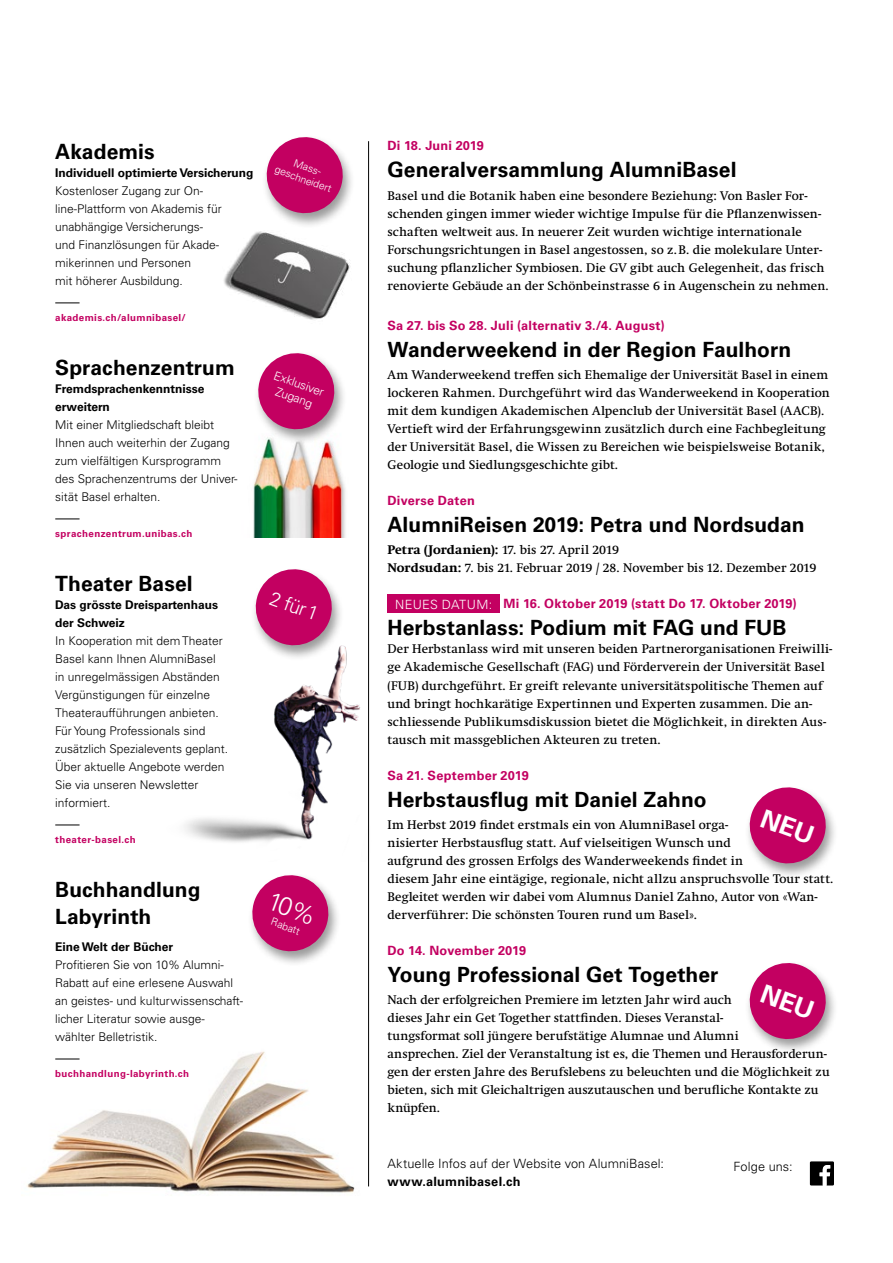
<style>
.page{position:relative;width:893px;height:1263px;background:#fff}
.page>*{position:absolute;margin:0;border:0;box-sizing:border-box;transform-origin:0 0}
.t1{font:700 21px/26.7px "Univers LT Std";letter-spacing:.005em;color:#000}
.t2{font:300 19.5px "Univers LT Std";color:#fff}
.t3{font:12.75px/18px "Swift Neue LT Pro";letter-spacing:.01em;color:#000}
.t4{font:700 12.75px "Univers LT Std";letter-spacing:.015em;color:#c30061}
.t5{font:300 12.75px "Univers LT Std";letter-spacing:.005em;color:#000}
.t6{font:700 12.75px "Univers LT Std";letter-spacing:.02em;color:#000}
.t7{font:300 12px/18px "Univers LT Std";color:#000}
.t8{font:700 12px/18px "Univers LT Std";color:#000}
.t9{font:300 12px/14.4px "Univers LT Std";color:#fff;text-align:center}
.t10{font:300 10.5px/12.6px "Univers LT Std";color:#fff;text-align:center}
.t11{font:700 9.75px "Univers LT Std";letter-spacing:.04em;color:#c30061}
.s1{font-weight:700}
.s2{font-weight:300;color:#fff}
</style>
<div class="page">
<img style="left:253px;top:445px;width:92px;height:92px">
<img style="left:27px;top:1051px;width:328px;height:142px">
<svg style="left:55px;top:303px;width:25px;height:1px"></svg>
<svg style="left:55px;top:519px;width:25px;height:1px"></svg>
<div style="left:387px;top:594px;width:113px;height:19px;background:#c30061"></div>
<img style="left:184px;top:629px;width:186px;height:232px">
<svg style="left:55px;top:825px;width:25px;height:1px"></svg>
<svg style="left:55px;top:1059px;width:25px;height:1px"></svg>
<div style="left:251px;top:567px;width:94px;height:94px;background:#000;opacity:.4"></div>
<svg style="left:251px;top:567px;width:86px;height:83px"></svg>
<div style="left:262px;top:135px;width:94px;height:94px;background:#000;opacity:.4"></div>
<svg style="left:262px;top:135px;width:86px;height:83px"></svg>
<div style="left:253px;top:351px;width:94px;height:94px;background:#000;opacity:.4"></div>
<svg style="left:253px;top:351px;width:86px;height:83px"></svg>
<div style="left:745px;top:785px;width:94px;height:94px;background:#000;opacity:.4"></div>
<div style="left:745px;top:961px;width:94px;height:94px;background:#000;opacity:.4"></div>
<hr style="left:368px;top:141px;width:1px;height:1045px;background:#000">
<img style="left:223px;top:218px;width:147px;height:119px">
<div style="left:247px;top:873px;width:94px;height:94px;background:#000;opacity:.4"></div>
<svg style="left:810px;top:1161px;width:24px;height:24px"></svg>
<svg style="left:745px;top:785px;width:86px;height:83px"></svg>
<svg style="left:745px;top:961px;width:86px;height:83px"></svg>
<svg style="left:247px;top:873px;width:86px;height:83px"></svg>
<h1 class="t1" style="left:55px;top:139px;width:101px">Akademis</h1>
<p class="t8" style="left:55px;top:164px;width:200px">Individuell optimierte Versicherung</p>
<p class="t7" style="left:55px;top:182px;width:168px">Kostenloser Zugang zur On&shy;line-Plattform von Akademis für unabhängige Versicherungs&shy;und Finanzlösungen für Akade&shy;mikerinnen und Personen<br>mit höherer Ausbildung.</p>
<p class="t11" style="left:55px;top:312px;width:132px">akademis.ch/alumnibasel/</p>
<h1 class="t1" style="left:55px;top:355px;width:181px">Sprachenzentrum</h1>
<p class="t8" style="left:55px;top:380px;width:151px">Fremdsprachenkenntnisse erweitern</p>
<p class="t7" style="left:55px;top:416px;width:184px">Mit einer Mitgliedschaft bleibt<br>Ihnen auch weiterhin der Zugang zum vielfältigen Kursprogramm des Sprachenzentrums der Univer&shy;sität Basel erhalten.</p>
<p class="t11" style="left:55px;top:528px;width:139px">sprachenzentrum.unibas.ch</p>
<h1 class="t1" style="left:55px;top:571px;width:139px">Theater Basel</h1>
<p class="t8" style="left:55px;top:596px;width:165px">Das grösste Dreispartenhaus der Schweiz</p>
<p class="t7" style="left:55px;top:632px;width:174px">In Kooperation mit dem Theater<br>Basel kann Ihnen AlumniBasel in unregelmässigen Abständen<br>Vergünstigungen für einzelne<br>Theateraufführungen anbieten.<br>Für Young Professionals sind zusätzlich Spezialevents geplant.<br>Über aktuelle Angebote werden<br>Sie via unseren Newsletter informiert.</p>
<p class="t11" style="left:55px;top:834px;width:82px">theater-basel.ch</p>
<h1 class="t1" style="left:55px;top:877px;width:147px">Buchhandlung<br>Labyrinth</h1>
<p class="t8" style="left:55px;top:938px;width:119px">Eine Welt der Bücher</p>
<p class="t7" style="left:55px;top:956px;width:188px">Profitieren Sie von 10% Alumni-<br>Rabatt auf eine erlesene Auswahl an geistes- und kulturwissenschaft-- licher Literatur sowie ausge-- wählter Belletristik.</p>
<p class="t11" style="left:55px;top:1068px;width:135px">buchhandlung-labyrinth.ch</p>
<p class="t10" style="left:282px;top:151px;width:61px;rotate:20deg">Mass&shy;geschneidert</p>
<p class="t9" style="left:277px;top:368px;width:54px;rotate:20deg">Exklusiver<br>Zugang</p>
<h2 class="t2" style="left:275px;top:586px;width:52px;rotate:20deg">2 für 1</h2>
<p class="t10" style="left:274px;top:915px;width:32px;rotate:20deg">Rabatt</p>
<p class="t4" style="left:387px;top:138px;width:98px">Di 18. Juni 2019</p>
<h1 class="t1" style="left:387px;top:157px;width:351px">Generalversammlung AlumniBasel</h1>
<p class="t3" style="left:387px;top:186px;width:443px">Basel und die Botanik haben eine besondere Beziehung: Von Basler For&shy;schenden gingen immer wieder wichtige Impulse für die Pflanzenwissen&shy;schaften weltweit aus. In neuerer Zeit wurden wichtige internationale Forschungsrichtungen in Basel angestossen, so z.B. die molekulare Unter&shy;suchung pflanzlicher Symbiosen. Die GV gibt auch Gelegenheit, das frisch renovierte Gebäude an der Schönbeinstrasse 6 in Augenschein zu nehmen.</p>
<p class="t4" style="left:387px;top:318px;width:279px">Sa 27. bis So 28. Juli (alternativ 3./4. August)</p>
<h1 class="t1" style="left:387px;top:336px;width:405px">Wanderweekend in der Region Faulhorn</h1>
<p class="t3" style="left:387px;top:366px;width:444px">Am Wanderweekend treffen sich Ehemalige der Universität Basel in einem lockeren Rahmen. Durchgeführt wird das Wanderweekend in Kooperation mit dem kundigen Akademischen Alpenclub der Universität Basel (AACB).<br>Vertieft wird der Erfahrungsgewinn zusätzlich durch eine Fachbegleitung der Universität Basel, die Wissen zu Bereichen wie beispielsweise Botanik, Geologie und Siedlungsgeschichte gibt.</p>
<p class="t4" style="left:387px;top:493px;width:89px">Diverse Daten</p>
<h1 class="t1" style="left:387px;top:512px;width:419px">AlumniReisen 2019: Petra und Nordsudan</h1>
<p class="t3" style="left:387px;top:541px;width:430px"><span class="s1">Petra (Jordanien):</span> 17. bis 27. April 2019<br><span class="s1">Nordsudan:</span> 7. bis 21. Februar 2019 / 28. November bis 12. Dezember 2019</p>
<p class="t4" style="left:395px;top:596px;width:403px"><span class="s2">NEUES DATUM:</span> Mi 16. Oktober 2019 (statt Do 17. Oktober 2019)</p>
<h1 class="t1" style="left:387px;top:615px;width:400px">Herbstanlass: Podium mit FAG und FUB</h1>
<p class="t3" style="left:387px;top:640px;width:446px">Der Herbstanlass wird mit unseren beiden Partnerorganisationen Freiwilli&shy;ge Akademische Gesellschaft (FAG) und Förderverein der Universität Basel (FUB) durchgeführt. Er greift relevante universitätspolitische Themen auf und bringt hochkarätige Expertinnen und Experten zusammen. Die an&shy;schliessende Publikumsdiskussion bietet die Möglichkeit, in direkten Aus&shy;tausch mit massgeblichen Akteuren zu treten.</p>
<p class="t4" style="left:387px;top:767px;width:143px">Sa 21. September 2019</p>
<h1 class="t1" style="left:387px;top:786px;width:321px">Herbstausflug mit Daniel Zahno</h1>
<p class="t3" style="left:387px;top:815px;width:447px">Im Herbst 2019 findet erstmals ein von AlumniBasel orga-<br>nisierter Herbstausflug statt. Auf vielseitigen Wunsch und<br>aufgrund des grossen Erfolgs des Wanderweekends findet in<br>diesem Jahr eine eintägige, regionale, nicht allzu anspruchsvolle Tour statt.<br>Begleitet werden wir dabei vom Alumnus Daniel Zahno, Autor von «Wan&shy;derverführer: Die schönsten Touren rund um Basel».</p>
<p class="t4" style="left:387px;top:943px;width:140px">Do 14. November 2019</p>
<h1 class="t1" style="left:387px;top:961px;width:332px">Young Professional Get Together</h1>
<p class="t3" style="left:387px;top:991px;width:444px">Nach der erfolgreichen Premiere im letzten Jahr wird auch<br>dieses Jahr ein Get Together stattfinden. Dieses Veranstal-<br>tungsformat soll jüngere berufstätige Alumnae und Alumni<br>ansprechen. Ziel der Veranstaltung ist es, die Themen und Herausforderun&shy;gen der ersten Jahre des Berufslebens zu beleuchten und die Möglichkeit zu bieten, sich mit Gleichaltrigen auszutauschen und berufliche Kontakte zu knüpfen.</p>
<p class="t5" style="left:387px;top:1156px;width:278px">Aktuelle Infos auf der Website von AlumniBasel:</p>
<p class="t6" style="left:387px;top:1174px;width:135px">www.alumnibasel.ch</p>
<p class="t5" style="left:733px;top:1158px;width:61px">Folge uns:</p>
</div>
